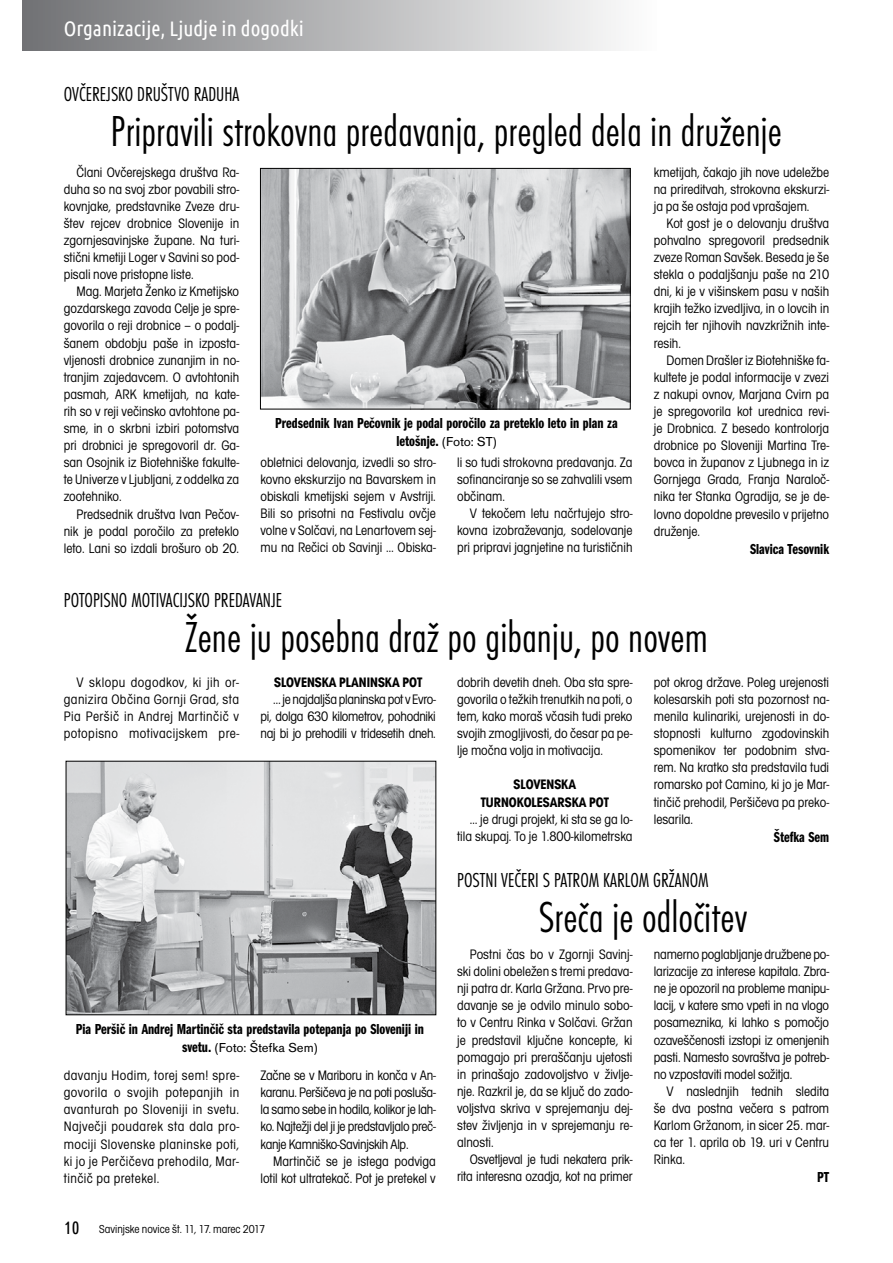
<style>
.page{position:relative;width:893px;height:1263px;background:#fff}
.page>*{position:absolute;margin:0;border:0;box-sizing:border-box;transform-origin:0 0}
.t1{font:45px "Futura TEE Ligh Cond";color:#000}
.t2{font:21px "Futura TEE Ligh Cond";color:#000}
.t3{font:21px "Ubuntu Condensed";color:#fff}
.t4{font:15px/18px "Franklin Got Itc TEE Demi Comp";color:#000;text-align:center}
.t5{font:condensed 14.25px/17.1px "Avant Gar Got Itc TEE";color:#000;text-align:justify}
.t6{font:700 condensed 14.25px/17.1px "Avant Gar Got Itc TEE";color:#000;text-align:center}
.t7{font:13.5px "Accius TEE";color:#000}
.t8{font:condensed 12px "Avant Gar Got Itc TEE";color:#000}
.s1{font-family:"Accius TEE";font-size:13.5px}
.s2{font-family:"Franklin Got Itc TEE Demi Comp";font-size:15px}
.s3{font-family:"Ubuntu Condensed";font-stretch:normal;font-size:18px}
</style>
<div class="page">
<div style="left:0;top:0;width:656px;height:51px;background:linear-gradient(to right,#6c6c6f,#fdfdfd)"></div>
<div style="left:0;top:0;width:21px;height:83px;background:#fff"></div>
<img style="left:262px;top:170px;width:366px;height:237px">
<div style="left:260px;top:168px;width:370px;height:241px;border:1px solid #000"></div>
<img style="left:68px;top:763px;width:366px;height:250px">
<h2 class="t3" style="left:64px;top:15px;width:242px">Organizacije, Ljudje in dogodki</h2>
<h2 class="t2" style="left:64px;top:82px;width:177px">OVČEREJSKO DRUŠTVO RADUHA</h2>
<h1 class="t1" style="left:111px;top:105px;width:673px">Pripravili strokovna predavanja, pregled dela in druženje</h1>
<p class="t5" style="left:64px;top:163px;width:177px;text-indent:13px">Člani Ovčerejskega društva Ra&shy;duha so na svoj zbor povabili stro&shy;kovnjake, predstavnike Zveze dru&shy;štev rejcev drobnice Slovenije in zgornjesavinjske župane. Na turi&shy;stični kmetiji Loger v Savini so pod&shy;pisali nove pristopne liste.</p>
<p class="t5" style="left:64px;top:283px;width:177px;text-indent:13px">Mag. Marjeta Ženko iz Kmetijsko gozdarskega zavoda Celje je spre&shy;govorila o reji drobnice – o podalj&shy;šanem obdobju paše in izposta&shy;vljenosti drobnice zunanjim in no&shy;tranjim zajedavcem. O avtohtonih pasmah, ARK kmetijah, na kate&shy;rih so v reji večinsko avtohtone pa&shy;sme, in o skrbni izbiri potomstva pri drobnici je spregovoril dr. Ga&shy;san Osojnik iz Biotehniške fakulte&shy;te Univerze v Ljubljani, z oddelka za zootehniko.</p>
<p class="t5" style="left:64px;top:505px;width:177px;text-indent:13px">Predsednik društva Ivan Pečov&shy;nik je podal poročilo za preteklo leto. Lani so izdali brošuro ob 20.</p>
<p class="t4" style="left:275px;top:414px;width:344px">Predsednik Ivan Pečovnik je podal poročilo za preteklo leto in plan za letošnje. <span class="s1">(Foto: ST)</span></p>
<p class="t5" style="left:260px;top:453px;width:177px">obletnici delovanja, izvedli so stro&shy;kovno ekskurzijo na Bavarskem in obiskali kmetijski sejem v Avstriji.<br>Bili so prisotni na Festivalu ovčje volne v Solčavi, na Lenartovem sej&shy;mu na Rečici ob Savinji … Obiska-</p>
<p class="t5" style="left:457px;top:453px;width:177px">li so tudi strokovna predavanja. Za sofinanciranje so se zahvalili vsem občinam.</p>
<p class="t5" style="left:457px;top:505px;width:177px;text-indent:13px">V tekočem letu načrtujejo stro&shy;kovna izobraževanja, sodelovanje pri pripravi jagnjetine na turističnih</p>
<p class="t5" style="left:654px;top:163px;width:177px">kmetijah, čakajo jih nove udeležbe na prireditvah, strokovna ekskurzi&shy;ja pa še ostaja pod vprašajem.</p>
<p class="t5" style="left:654px;top:215px;width:177px;text-indent:13px">Kot gost je o delovanju društva pohvalno spregovoril predsednik zveze Roman Savšek. Beseda je še stekla o podaljšanju paše na 210 dni, ki je v višinskem pasu v naših krajih težko izvedljiva, in o lovcih in rejcih ter njihovih navzkrižnih inte&shy;resih.</p>
<p class="t5" style="left:654px;top:352px;width:177px;text-indent:13px">Domen Drašler iz Biotehniške fa&shy;kultete je podal informacije v zvezi z nakupi ovnov, Marjana Cvirn pa je spregovorila kot urednica revi&shy;je Drobnica. Z besedo kontrolorja drobnice po Sloveniji Martina Tre&shy;bovca in županov z Ljubnega in iz Gornjega Grada, Franja Naraloč&shy;nika ter Stanka Ogradija, se je de&shy;lovno dopoldne prevesilo v prijetno druženje.</p>
<p class="t4" style="left:750px;top:540px;width:81px">Slavica Tesovnik</p>
<h2 class="t2" style="left:64px;top:588px;width:220px">POTOPISNO MOTIVACIJSKO PREDAVANJE</h2>
<h1 class="t1" style="left:185px;top:611px;width:524px">Žene ju posebna draž po gibanju, po novem</h1>
<p class="t5" style="left:64px;top:674px;width:177px;text-indent:13px">V sklopu dogodkov, ki jih or&shy;ganizira Občina Gornji Grad, sta Pia Peršič in Andrej Martinčič v potopisno motivacijskem pre-</p>
<p class="t5" style="left:654px;top:674px;width:177px">pot okrog države. Poleg urejenosti kolesarskih poti sta pozornost na&shy;menila kulinariki, urejenosti in do&shy;stopnosti kulturno zgodovinskih spomenikov ter podobnim stva&shy;rem. Na kratko sta predstavila tudi romarsko pot Camino, ki jo je Mar&shy;tinčič prehodil, Peršičeva pa preko&shy;lesarila.</p>
<p class="t4" style="left:774px;top:828px;width:57px">Štefka Sem</p>
<p class="t6" style="left:274px;top:673px;width:150px">SLOVENSKA PLANINSKA POT</p>
<p class="t5" style="left:260px;top:691px;width:177px;text-indent:13px">… je najdaljša planinska pot v Evro&shy;pi, dolga 630 kilometrov, pohodniki naj bi jo prehodili v tridesetih dneh.</p>
<p class="t5" style="left:457px;top:674px;width:177px">dobrih devetih dneh. Oba sta spre&shy;govorila o težkih trenutkih na poti, o tem, kako moraš včasih tudi preko svojih zmogljivosti, do česar pa pe&shy;lje močna volja in motivacija.</p>
<p class="t6" style="left:481px;top:776px;width:130px">SLOVENSKA<br>TURNOKOLESARSKA POT</p>
<p class="t5" style="left:457px;top:810px;width:177px;text-align:right">… je drugi projekt, ki sta se ga lo&shy;tila skupaj. To je 1.800-kilometrska</p>
<p class="t4" style="left:76px;top:1020px;width:350px">Pia Peršič in Andrej Martinčič sta predstavila potepanja po Sloveniji in</p>
<p class="t7" style="left:182px;top:1040px;width:137px"><span class="s2">svetu.</span> (Foto: Štefka Sem)</p>
<p class="t5" style="left:64px;top:1067px;width:177px">davanju Hodim, torej sem! spre&shy;govorila o svojih potepanjih in avanturah po Sloveniji in svetu.<br>Največji poudarek sta dala pro&shy;mociji Slovenske planinske poti, ki jo je Perčičeva prehodila, Mar&shy;tinčič pa pretekel.</p>
<p class="t5" style="left:260px;top:1067px;width:177px">Začne se v Mariboru in konča v An&shy;karanu. Peršičeva je na poti posluša&shy;la samo sebe in hodila, kolikor je lah&shy;ko. Najtežji del ji je predstavljalo preč&shy;kanje Kamniško-Savinjskih Alp.</p>
<p class="t5" style="left:260px;top:1152px;width:177px;text-align:right">Martinčič se je istega podviga lotil kot ultratekač. Pot je pretekel v</p>
<p class="t8" style="left:64px;top:1222px;width:202px"><span class="s3">10</span> Savinjske novice št. 11, 17. marec 2017</p>
<h2 class="t2" style="left:457px;top:867px;width:253px">POSTNI VEČERI S PATROM KARLOM GRŽANOM</h2>
<h1 class="t1" style="left:539px;top:891px;width:210px">Sreča je odločitev</h1>
<p class="t5" style="left:457px;top:946px;width:177px;text-indent:13px">Postni čas bo v Zgornji Savinj&shy;ski dolini obeležen s tremi predava&shy;nji patra dr. Karla Gržana. Prvo pre&shy;davanje se je odvilo minulo sobo&shy;to v Centru Rinka v Solčavi. Gržan je predstavil ključne koncepte, ki pomagajo pri preraščanju ujetosti in prinašajo zadovoljstvo v življe&shy;nje. Razkril je, da se ključ do zado&shy;voljstva skriva v sprejemanju dej&shy;stev življenja in v sprejemanju re&shy;alnosti.</p>
<p class="t5" style="left:457px;top:1151px;width:177px;text-align:right">Osvetljeval je tudi nekatera prik&shy;rita interesna ozadja, kot na primer</p>
<p class="t5" style="left:654px;top:946px;width:177px">namerno poglabljanje družbene po&shy;larizacije za interese kapitala. Zbra&shy;ne je opozoril na probleme manipu&shy;lacij, v katere smo vpeti in na vlogo posameznika, ki lahko s pomočjo ozaveščenosti izstopi iz omenjenih pasti. Namesto sovraštva je potreb&shy;no vzpostaviti model sožitja.</p>
<p class="t5" style="left:654px;top:1083px;width:177px;text-indent:13px">V naslednjih tednih sledita še dva postna večera s patrom Karlom Gržanom, in sicer 25. mar&shy;ca ter 1. aprila ob 19. uri v Centru Rinka.</p>
<p class="t4" style="left:817px;top:1168px;width:14px">PT</p>
</div>
